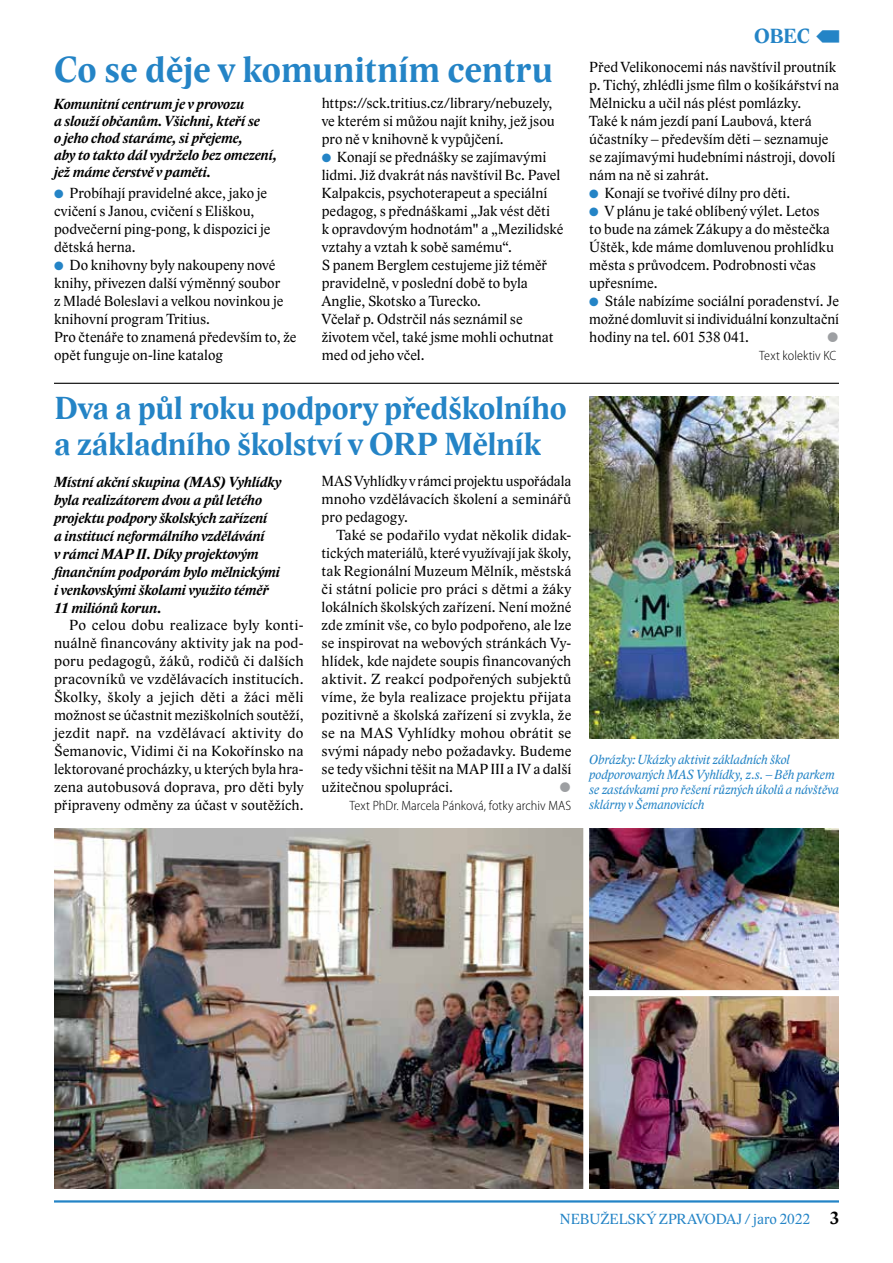
<style>
.page{position:relative;width:893px;height:1263px;background:#fff}
.page>*{position:absolute;margin:0;border:0;box-sizing:border-box;transform-origin:0 0}
.t1{font:700 37.5px "Lido STFCE";color:#2484c6}
.t2{font:700 33px/36px "Lido STFCE";letter-spacing:-.01em;color:#2484c6}
.t3{font:700 21px "Lido ST";color:#2484c6}
.t4{font:15px/18px "Lido ST";letter-spacing:.005em;color:#000}
.t5{font:italic 700 15px/18px "Lido ST";color:#000}
.t6{font:15px "Lido ST";letter-spacing:-.01em;color:#2484c6}
.t7{font:italic 13.5px/15px "Lido ST";letter-spacing:-.005em;color:#2484c6;scale:.95 1}
.t8{font:300 semi-condensed 13.5px "Myriad Pro";color:#000}
.s1{color:#2484c6}
.s2{font-weight:700;font-size:18px;color:#000}
</style>
<div class="page">
<hr style="left:54px;top:1200px;width:785px;height:2px;background:#2484c6">
<hr style="left:54px;top:383px;width:785px;height:1px;background:#000">
<img style="left:54px;top:828px;width:529px;height:360px">
<img style="left:589px;top:396px;width:250px;height:342px">
<img style="left:589px;top:996px;width:250px;height:192px">
<img style="left:589px;top:828px;width:250px;height:162px">
<h1 class="t1" style="left:54px;top:46px;width:500px">Co se děje v komunitním centru</h1>
<p class="t5" style="left:54px;top:96px;width:225px;line-height:17px">Komunitní centrum je v provozu<br>a slouží občanům. Všichni, kteří se<br>o jeho chod staráme, si přejeme,<br>aby to takto dál vydrželo bez omezení, jež máme čerstvě v paměti.</p>
<p class="t4" style="left:54px;top:184px;width:218px"><span class="s1">●</span> Probíhají pravidelné akce, jako je cvičení s Janou, cvičení s Eliškou, podvečerní ping-pong, k dispozici je dětská herna.</p>
<p class="t4" style="left:54px;top:256px;width:244px"><span class="s1">●</span> Do knihovny byly nakoupeny nové knihy, přivezen další výměnný soubor<br>z Mladé Boleslavi a velkou novinkou je knihovní program Tritius.<br>Pro čtenáře to znamená především to, že opět funguje on-line katalog</p>
<p class="t4" style="left:322px;top:94px;width:235px">https://sck.tritius.cz/library/nebuzely, ve kterém si můžou najít knihy, jež jsou pro ně v knihovně k vypůjčení.</p>
<p class="t4" style="left:322px;top:148px;width:243px"><span class="s1">●</span> Konají se přednášky se zajímavými lidmi. Již dvakrát nás navštívil Bc. Pavel Kalpakcis, psychoterapeut a speciální pedagog, s přednáškami „Jak vést děti<br>k opravdovým hodnotám" a „Mezilidské vztahy a vztah k sobě samému“.<br>S panem Berglem cestujeme již téměř pravidelně, v poslední době to byla Anglie, Skotsko a Turecko.<br>Včelař p. Odstrčil nás seznámil se životem včel, také jsme mohli ochutnat med od jeho včel.</p>
<h2 class="t2" style="left:54px;top:391px;width:514px">Dva a půl roku podpory předškolního a základního školství v ORP Mělník</h2>
<p class="t5" style="left:54px;top:473px;width:229px">Místní akční skupina (MAS) Vyhlídky byla realizátorem dvou a půl letého projektu podpory školských zařízení<br>a institucí neformálního vzdělávání<br>v rámci MAP II. Díky projektovým finančním podporám bylo mělnickými i venkovskými školami využito téměř 11 miliónů korun.</p>
<p class="t4" style="left:322px;top:472px;width:251px;text-align:justify">MAS Vyhlídky v rámci projektu uspořádala mnoho vzdělávacích školení a seminářů pro pedagogy.</p>
<p class="t4" style="left:322px;top:526px;width:251px;text-align:justify;text-indent:15px">Také se podařilo vydat několik didak&shy;tických materiálů, které využívají jak školy, tak Regionální Muzeum Mělník, městská či státní policie pro práci s dětmi a žáky lokálních školských zařízení. Není možné zde zmínit vše, co bylo podpořeno, ale lze se inspirovat na webových stránkách Vy&shy;hlídek, kde najdete soupis financovaných aktivit. Z reakcí podpořených subjektů víme, že byla realizace projektu přijata pozitivně a školská zařízení si zvykla, že se na MAS Vyhlídky mohou obrátit se svými nápady nebo požadavky. Budeme se tedy všichni těšit na MAP III a IV a další užitečnou spolupráci.</p>
<p class="t4" style="left:54px;top:616px;width:251px;text-align:justify;text-indent:15px">Po celou dobu realizace byly konti&shy;nuálně financovány aktivity jak na pod&shy;poru pedagogů, žáků, rodičů či dalších pracovníků ve vzdělávacích institucích.<br>Školky, školy a jejich děti a žáci měli možnost se účastnit meziškolních soutěží, jezdit např. na vzdělávací aktivity do Šemanovic, Vidimi či na Kokořínsko na lektorované procházky, u kterých byla hra&shy;zena autobusová doprava, pro děti byly připraveny odměny za účast v soutěžích.</p>
<p class="t8" style="left:349px;top:798px;width:223px">Text PhDr. Marcela Pánková, fotky archiv MAS</p>
<h3 class="t3" style="left:754px;top:24px;width:57px">OBEC</h3>
<p class="t4" style="left:589px;top:58px;width:251px">Před Velikonocemi nás navštívil proutník p. Tichý, zhlédli jsme film o košíkářství na Mělnicku a učil nás plést pomlázky.<br>Také k nám jezdí paní Laubová, která účastníky – především děti – seznamuje se zajímavými hudebními nástroji, dovolí nám na ně si zahrát.</p>
<p class="t4" style="left:589px;top:184px;width:202px"><span class="s1">●</span> Konají se tvořivé dílny pro děti.</p>
<p class="t4" style="left:589px;top:202px;width:246px"><span class="s1">●</span> V plánu je také oblíbený výlet. Letos to bude na zámek Zákupy a do městečka<br>Úštěk, kde máme domluvenou prohlídku města s průvodcem. Podrobnosti včas upřesníme.</p>
<p class="t4" style="left:589px;top:292px;width:251px;text-align:justify"><span class="s1">●</span> Stále nabízíme sociální poradenství. Je možné domluvit si individuální konzultační hodiny na tel. 601 538 041.</p>
<p class="t8" style="left:759px;top:348px;width:79px">Text kolektiv KC</p>
<p class="t7" style="left:589px;top:752px;width:264px">Obrázky: Ukázky aktivit základních škol podporovaných MAS Vyhlídky, z.s. – Běh parkem se zastávkami pro řešení různých úkolů a návštěva sklárny v Šemanovicích</p>
<p class="t6" style="left:559px;top:1210px;width:281px">NEBUŽELSKÝ ZPRAVODAJ / jaro 2022 <span class="s2">3</span></p>
</div>
